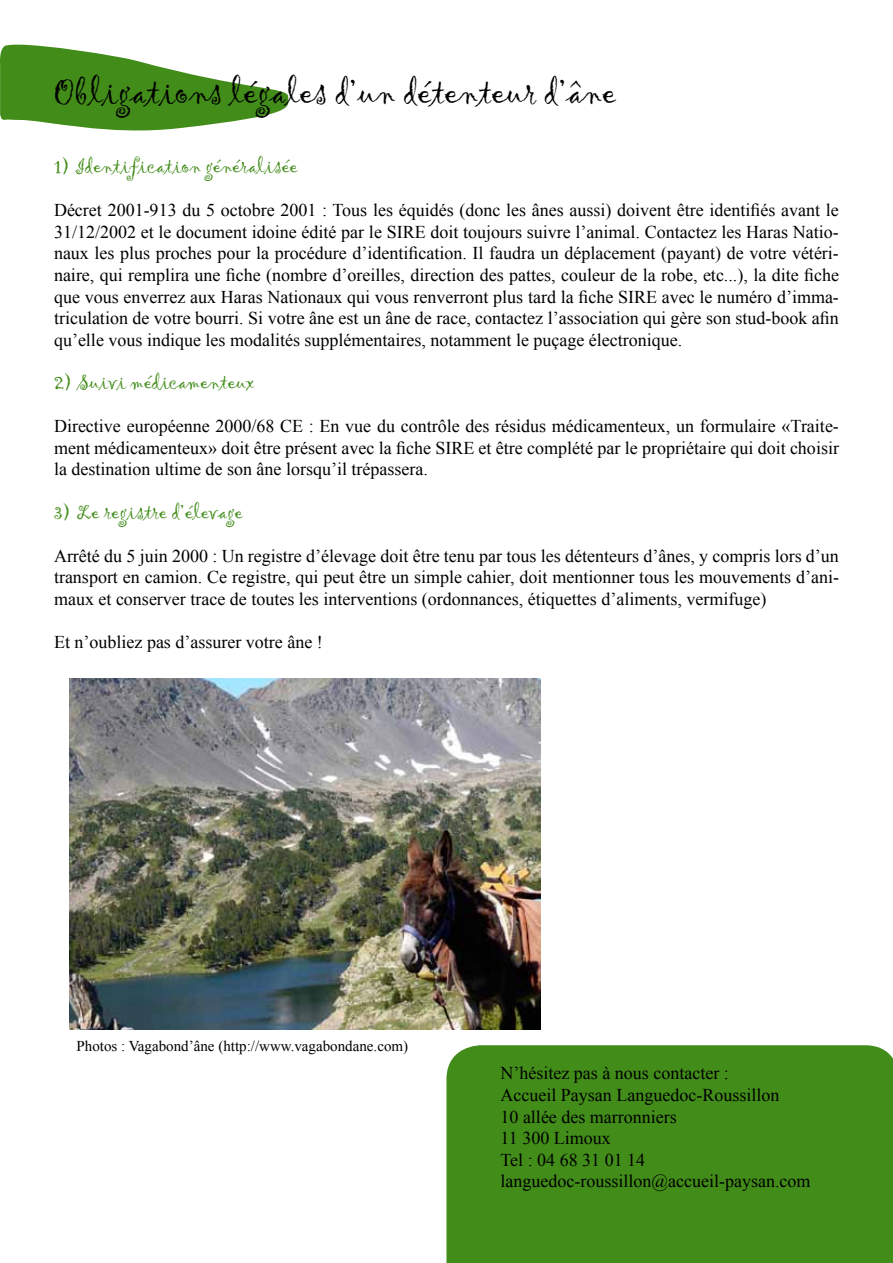
<style>
.page{position:relative;width:893px;height:1263px;background:#fff}
.page>*{position:absolute;margin:0;border:0;box-sizing:border-box;transform-origin:0 0}
.t1{font:36px "Gigi";color:#000}
.t2{font:21px "Gigi";color:#428c19}
.t3{font:18px/21.6px "Times New Roman";color:#000;text-align:justify}
.t4{font:15px "Times New Roman";color:#000}
</style>
<div class="page">
<svg style="left:0;top:45px;width:289px;height:86px"></svg>
<div style="left:446px;top:1045px;width:447px;height:218px;background:#428c19"></div>
<img style="left:69px;top:678px;width:472px;height:351px">
<h1 class="t1" style="left:54px;top:69px;width:563px">Obligations légales d’un détenteur d’âne</h1>
<p class="t2" style="left:54px;top:153px;width:245px">1) Identification généralisée</p>
<p class="t3" style="left:54px;top:199px;width:786px">Décret 2001-913 du 5 octobre 2001 : Tous les équidés (donc les ânes aussi) doivent être identifiés avant le 31/12/2002 et le document idoine édité par le SIRE doit toujours suivre l’animal. Contactez les Haras Natio&shy;naux les plus proches pour la procédure d’identification. Il faudra un déplacement (payant) de votre vétéri&shy;naire, qui remplira une fiche (nombre d’oreilles, direction des pattes, couleur de la robe, etc...), la dite fiche que vous enverrez aux Haras Nationaux qui vous renverront plus tard la fiche SIRE avec le numéro d’imma&shy;triculation de votre bourri. Si votre âne est un âne de race, contactez l’association qui gère son stud-book afin qu’elle vous indique les modalités supplémentaires, notamment le puçage électronique.</p>
<p class="t2" style="left:54px;top:369px;width:202px">2) Suivi médicamenteux</p>
<p class="t3" style="left:54px;top:415px;width:786px">Directive européenne 2000/68 CE : En vue du contrôle des résidus médicamenteux, un formulaire «Traite&shy;ment médicamenteux» doit être présent avec la fiche SIRE et être complété par le propriétaire qui doit choisir la destination ultime de son âne lorsqu’il trépassera.</p>
<p class="t2" style="left:54px;top:498px;width:190px">3) Le registre d’élevage</p>
<p class="t3" style="left:54px;top:545px;width:786px">Arrêté du 5 juin 2000 : Un registre d’élevage doit être tenu par tous les détenteurs d’ânes, y compris lors d’un transport en camion. Ce registre, qui peut être un simple cahier, doit mentionner tous les mouvements d’ani&shy;maux et conserver trace de toutes les interventions (ordonnances, étiquettes d’aliments, vermifuge)</p>
<p class="t3" style="left:54px;top:631px;width:270px">Et n’oubliez pas d’assurer votre âne !</p>
<p class="t4" style="left:77px;top:1036px;width:333px">Photos : Vagabond’âne (http://www.vagabondane.com)</p>
<p class="t3" style="left:500px;top:1062px;width:312px;text-align:left">N’hésitez pas à nous contacter :<br>Accueil Paysan Languedoc-Roussillon<br>10 allée des marronniers<br>11 300 Limoux<br>Tel : 04 68 31 01 14 languedoc-roussillon@accueil-paysan.com</p>
</div>
